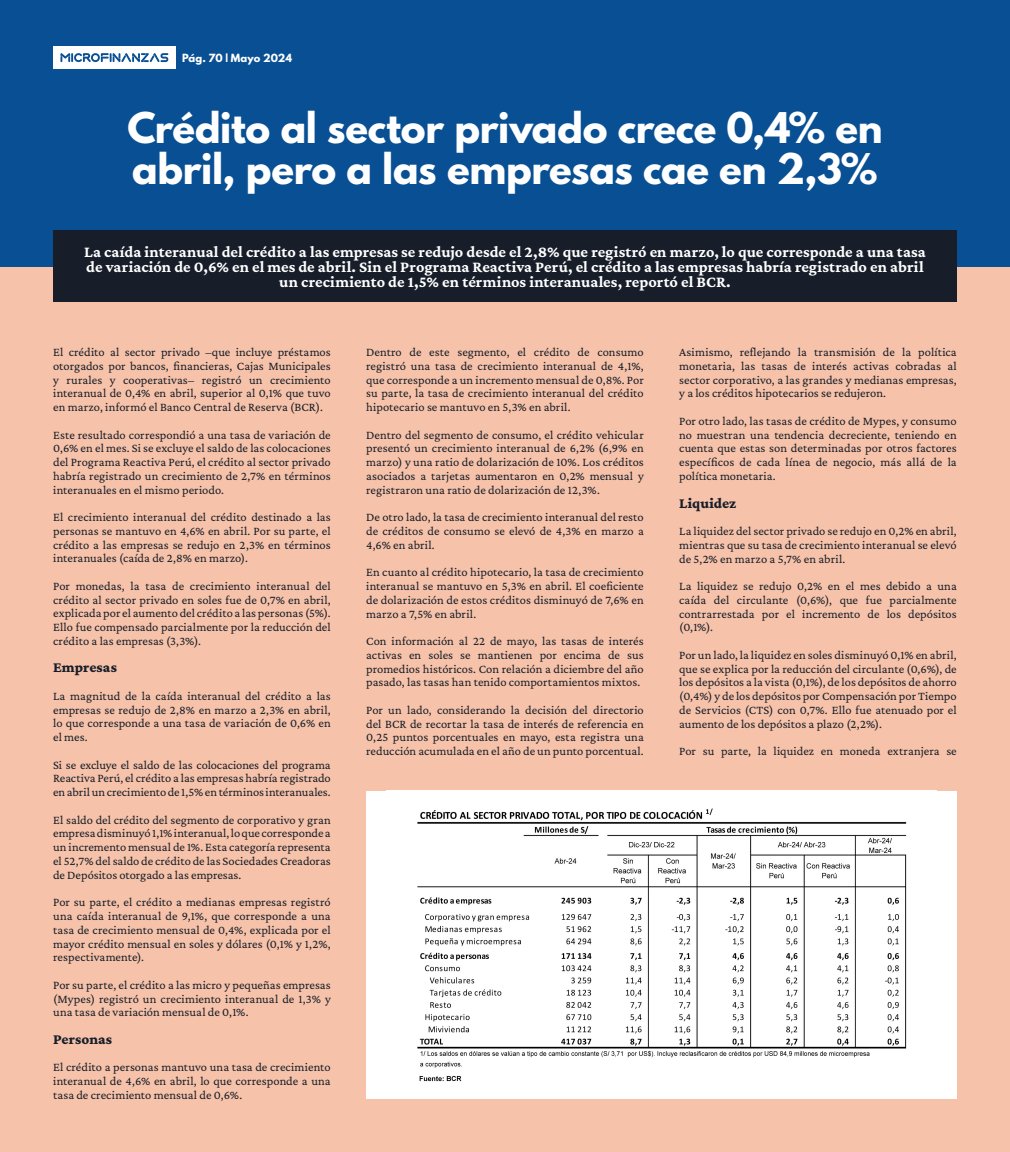
<style>
.page{position:relative;width:1010px;height:1152px;background:#f6c2a9}
.page>*{position:absolute;margin:0;border:0;box-sizing:border-box;transform-origin:0 0}
.t1{font:700 37.5px/40px "League Spartan";letter-spacing:-.005em;color:#fff}
.t2{font:700 16.25px/15px "Crimson Pro";letter-spacing:.005em;color:#fff;text-align:center}
.t3{font:800 15px "Crimson Pro";color:#171e29}
.t4{font:12.5px/13.8px "Crimson Pro";letter-spacing:.005em;color:#171e29;text-align:justify}
.t5{font:700 10px "League Spartan";color:#fff}
</style>
<div class="page">
<div style="left:0;top:0;width:1010px;height:266px;background:#084f93"></div>
<div style="left:53px;top:230px;width:904px;height:72px;background:#171e29"></div>
<div style="left:366px;top:791px;width:591px;height:307px;background:#fff"></div>
<img style="left:417px;top:808px;width:490px;height:274px">
<div style="left:53px;top:46px;width:123px;height:23px;background:#fff"></div>
<svg style="left:60px;top:53px;width:108px;height:9px"></svg>
<p class="t5" style="left:182px;top:50px;width:112px">Pág. 70 | Mayo 2024</p>
<h1 class="t1" style="left:127px;top:108px;width:757px">Crédito al sector privado crece 0,4% en abril, pero a las empresas cae en 2,3%</h1>
<p class="t2" style="left:84px;top:244px;width:843px">La caída interanual del crédito a las empresas se redujo desde el 2,8% que registró en marzo, lo que corresponde a una tasa de variación de 0,6% en el mes de abril. Sin el Programa Reactiva Perú, el crédito a las empresas habría registrado en abril un crecimiento de 1,5% en términos interanuales, reportó el BCR.</p>
<p class="t4" style="left:53px;top:345px;width:279px">El crédito al sector privado –que incluye préstamos otorgados por bancos, financieras, Cajas Municipales y rurales y cooperativas– registró un crecimiento interanual de 0,4% en abril, superior al 0,1% que tuvo en marzo, informó el Banco Central de Reserva (BCR).</p>
<p class="t4" style="left:53px;top:427px;width:279px">Este resultado correspondió a una tasa de variación de 0,6% en el mes. Si se excluye el saldo de las colocaciones del Programa Reactiva Perú, el crédito al sector privado habría registrado un crecimiento de 2,7% en términos interanuales en el mismo periodo.</p>
<p class="t4" style="left:53px;top:510px;width:279px">El crecimiento interanual del crédito destinado a las personas se mantuvo en 4,6% en abril. Por su parte, el crédito a las empresas se redujo en 2,3% en términos interanuales (caída de 2,8% en marzo).</p>
<p class="t4" style="left:53px;top:579px;width:279px">Por monedas, la tasa de crecimiento interanual del crédito al sector privado en soles fue de 0,7% en abril, explicada por el aumento del crédito a las personas (5%).<br>Ello fue compensado parcialmente por la reducción del crédito a las empresas (3,3%).</p>
<p class="t3" style="left:53px;top:658px;width:65px">Empresas</p>
<p class="t4" style="left:53px;top:689px;width:279px">La magnitud de la caída interanual del crédito a las empresas se redujo de 2,8% en marzo a 2,3% en abril, lo que corresponde a una tasa de variación de 0,6% en el mes.</p>
<p class="t4" style="left:53px;top:757px;width:279px">Si se excluye el saldo de las colocaciones del programa Reactiva Perú, el crédito a las empresas habría registrado en abril un crecimiento de 1,5% en términos interanuales.</p>
<p class="t4" style="left:53px;top:812px;width:279px">El saldo del crédito del segmento de corporativo y gran empresa disminuyó 1,1% interanual, lo que corresponde a un incremento mensual de 1%. Esta categoría representa el 52,7% del saldo de crédito de las Sociedades Creadoras de Depósitos otorgado a las empresas.</p>
<p class="t4" style="left:53px;top:895px;width:279px">Por su parte, el crédito a medianas empresas registró una caída interanual de 9,1%, que corresponde a una tasa de crecimiento mensual de 0,4%, explicada por el mayor crédito mensual en soles y dólares (0,1% y 1,2%, respectivamente).</p>
<p class="t4" style="left:53px;top:977px;width:279px">Por su parte, el crédito a las micro y pequeñas empresas (Mypes) registró un crecimiento interanual de 1,3% y una tasa de variación mensual de 0,1%.</p>
<p class="t3" style="left:53px;top:1029px;width:60px">Personas</p>
<p class="t4" style="left:53px;top:1060px;width:279px">El crédito a personas mantuvo una tasa de crecimiento interanual de 4,6% en abril, lo que corresponde a una tasa de crecimiento mensual de 0,6%.</p>
<p class="t4" style="left:366px;top:345px;width:279px">Dentro de este segmento, el crédito de consumo registró una tasa de crecimiento interanual de 4,1%, que corresponde a un incremento mensual de 0,8%. Por su parte, la tasa de crecimiento interanual del crédito hipotecario se mantuvo en 5,3% en abril.</p>
<p class="t4" style="left:366px;top:427px;width:279px">Dentro del segmento de consumo, el crédito vehicular presentó un crecimiento interanual de 6,2% (6,9% en marzo) y una ratio de dolarización de 10%. Los créditos asociados a tarjetas aumentaron en 0,2% mensual y registraron una ratio de dolarización de 12,3%.</p>
<p class="t4" style="left:366px;top:510px;width:279px">De otro lado, la tasa de crecimiento interanual del resto de créditos de consumo se elevó de 4,3% en marzo a 4,6% en abril.</p>
<p class="t4" style="left:366px;top:565px;width:279px">En cuanto al crédito hipotecario, la tasa de crecimiento interanual se mantuvo en 5,3% en abril. El coeficiente de dolarización de estos créditos disminuyó de 7,6% en marzo a 7,5% en abril.</p>
<p class="t4" style="left:366px;top:634px;width:279px">Con información al 22 de mayo, las tasas de interés activas en soles se mantienen por encima de sus promedios históricos. Con relación a diciembre del año pasado, las tasas han tenido comportamientos mixtos.</p>
<p class="t4" style="left:366px;top:702px;width:279px">Por un lado, considerando la decisión del directorio del BCR de recortar la tasa de interés de referencia en 0,25 puntos porcentuales en mayo, esta registra una reducción acumulada en el año de un punto porcentual.</p>
<p class="t4" style="left:679px;top:345px;width:279px">Asimismo, reflejando la transmisión de la política monetaria, las tasas de interés activas cobradas al sector corporativo, a las grandes y medianas empresas, y a los créditos hipotecarios se redujeron.</p>
<p class="t4" style="left:679px;top:414px;width:279px">Por otro lado, las tasas de crédito de Mypes, y consumo no muestran una tendencia decreciente, teniendo en cuenta que estas son determinadas por otros factores específicos de cada línea de negocio, más allá de la política monetaria.</p>
<p class="t3" style="left:679px;top:493px;width:59px">Liquidez</p>
<p class="t4" style="left:679px;top:524px;width:279px">La liquidez del sector privado se redujo en 0,2% en abril, mientras que su tasa de crecimiento interanual se elevó de 5,2% en marzo a 5,7% en abril.</p>
<p class="t4" style="left:679px;top:579px;width:279px">La liquidez se redujo 0,2% en el mes debido a una caída del circulante (0,6%), que fue parcialmente contrarrestada por el incremento de los depósitos (0,1%).</p>
<p class="t4" style="left:679px;top:647px;width:279px">Por un lado, la liquidez en soles disminuyó 0,1% en abril, que se explica por la reducción del circulante (0,6%), de los depósitos a la vista (0,1%), de los depósitos de ahorro (0,4%) y de los depósitos por Compensación por Tiempo de Servicios (CTS) con 0,7%. Ello fue atenuado por el aumento de los depósitos a plazo (2,2%).</p>
<p class="t4" style="left:679px;top:744px;width:279px">Por su parte, la liquidez en moneda extranjera se</p>
</div>
